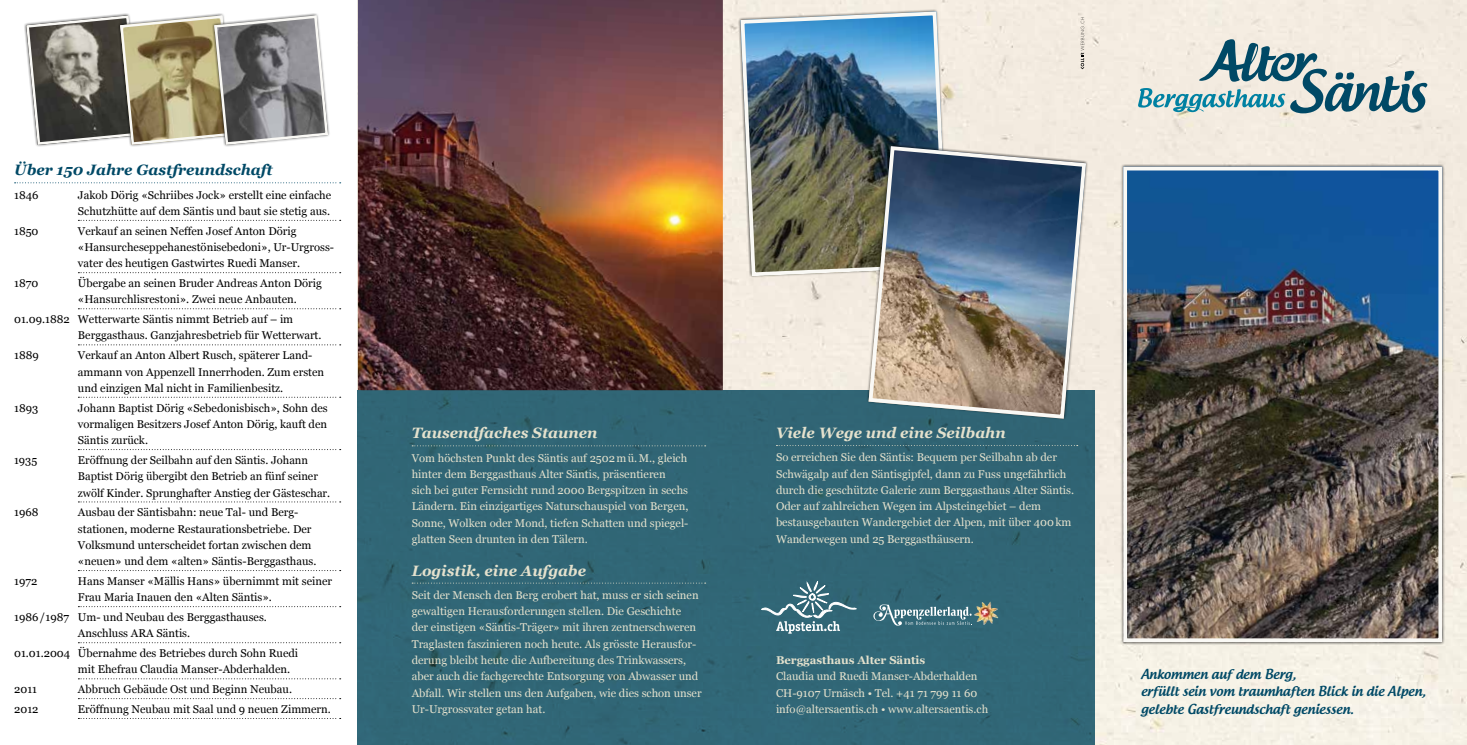
<style>
.page{position:relative;width:1467px;height:745px;background:#fff}
.page>*{position:absolute;margin:0;border:0;box-sizing:border-box;transform-origin:0 0}
.t1{font:italic 700 15px "Georgia";color:#e4e1cd}
.t2{font:italic 700 15px "Georgia";color:#004966}
.t3{font:500 13.12px/17.5px "Androgyne";color:#004966}
.t4{font:11.25px/16.2px "Georgia";color:#000}
.t5{font:11.25px/16.2px "Georgia";color:#e4e1cd}
.t6{font:700 11.25px "Georgia";color:#e4e1cd}
</style>
<div class="page">
<div style="left:723px;top:0;width:744px;height:744px;background:#f4ede2"></div>
<div style="left:358px;top:390px;width:737px;height:354px;background:#316676"></div>
<svg style="left:776px;top:445px;width:302px;height:1px"></svg>
<svg style="left:15px;top:182px;width:326px;height:1px"></svg>
<svg style="left:78px;top:220px;width:263px;height:1px"></svg>
<svg style="left:78px;top:272px;width:263px;height:1px"></svg>
<svg style="left:78px;top:308px;width:263px;height:1px"></svg>
<svg style="left:78px;top:344px;width:263px;height:1px"></svg>
<svg style="left:78px;top:396px;width:263px;height:1px"></svg>
<svg style="left:78px;top:449px;width:263px;height:1px"></svg>
<svg style="left:78px;top:501px;width:263px;height:1px"></svg>
<svg style="left:78px;top:642px;width:263px;height:1px"></svg>
<svg style="left:78px;top:678px;width:263px;height:1px"></svg>
<svg style="left:412px;top:445px;width:294px;height:1px"></svg>
<svg style="left:412px;top:582px;width:294px;height:1px"></svg>
<svg style="left:1081px;top:17px;width:4px;height:52px"></svg>
<svg style="left:762px;top:581px;width:95px;height:52px"></svg>
<svg style="left:873px;top:604px;width:99px;height:21px"></svg>
<img style="left:974px;top:601px;width:24px;height:23px">
<svg style="left:1138px;top:39px;width:289px;height:74px;background:#b4c4c3"></svg>
<img style="left:739px;top:10px;width:210px;height:268px">
<img style="left:867px;top:144px;width:221px;height:276px">
<svg style="left:24px;top:13px;width:306px;height:134px;background:#938f82"></svg>
<div style="left:1121px;top:164px;width:324px;height:480px;background:#000;opacity:.75"></div>
<img style="left:1128px;top:172px;width:309px;height:464px">
<div style="left:1123px;top:167px;width:319px;height:474px;border:4px solid #faf9f5"></div>
<img style="left:358px;top:0;width:365px;height:390px">
<h1 class="t2" style="left:14px;top:160px;width:260px">Über 150 Jahre Gastfreundschaft</h1>
<p class="t4" style="left:14px;top:187px;width:26px">1846</p>
<p class="t4" style="left:78px;top:187px;width:255px">Jakob Dörig «Schriibes Jock» erstellt eine einfache<br>Schutzhütte auf dem Säntis und baut sie stetig aus.</p>
<p class="t4" style="left:14px;top:223px;width:26px">1850</p>
<p class="t4" style="left:78px;top:223px;width:257px">Verkauf an seinen Neffen Josef Anton Dörig «Hansurcheseppehanestönisebedoni», Ur-Urgross&shy;vater des heutigen Gastwirtes Ruedi Manser.</p>
<p class="t4" style="left:14px;top:275px;width:26px">1870</p>
<p class="t4" style="left:78px;top:275px;width:245px">Übergabe an seinen Bruder Andreas Anton Dörig «Hansurchlisrestoni». Zwei neue Anbauten.</p>
<p class="t4" style="left:78px;top:311px;width:245px;text-indent:-64px">01.09.1882 Wetterwarte Säntis nimmt Betrieb auf – im<br>Berggasthaus. Ganzjahresbetrieb für Wetterwart.</p>
<p class="t4" style="left:14px;top:347px;width:26px">1889</p>
<p class="t4" style="left:78px;top:347px;width:248px">Verkauf an Anton Albert Rusch, späterer Land&shy;ammann von Appenzell Innerrhoden. Zum ersten und einzigen Mal nicht in Familienbesitz.</p>
<p class="t4" style="left:14px;top:399px;width:26px">1893</p>
<p class="t4" style="left:78px;top:399px;width:251px;text-align:justify">Johann Baptist Dörig «Sebedonisbisch», Sohn des vormaligen Besitzers Josef Anton Dörig, kauft den Säntis zurück.</p>
<p class="t4" style="left:14px;top:452px;width:25px">1935</p>
<p class="t4" style="left:78px;top:452px;width:254px">Eröffnung der Seilbahn auf den Säntis. Johann<br>Baptist Dörig übergibt den Betrieb an fünf seiner zwölf Kinder. Sprunghafter Anstieg der Gästeschar.</p>
<p class="t4" style="left:14px;top:504px;width:26px">1968</p>
<p class="t4" style="left:78px;top:504px;width:240px">Ausbau der Säntisbahn: neue Tal- und Berg&shy;stationen, moderne Restaurationsbetriebe. Der Volksmund unterscheidet fortan zwischen dem «neuen» und dem «alten» Säntis-Berggasthaus.</p>
<p class="t4" style="left:14px;top:572px;width:25px">1972</p>
<p class="t4" style="left:78px;top:572px;width:256px">Hans Manser «Mällis Hans» übernimmt mit seiner<br>Frau Maria Inauen den «Alten Säntis».</p>
<p class="t4" style="left:78px;top:609px;width:190px;text-indent:-64px">1986/1987 Um- und Neubau des Berggasthauses.<br>Anschluss ARA Säntis.</p>
<p class="t4" style="left:78px;top:645px;width:222px;text-indent:-64px">01.01.2004 Übernahme des Betriebes durch Sohn Ruedi mit Ehefrau Claudia Manser-Abderhalden.</p>
<p class="t4" style="left:14px;top:681px;width:24px">2011</p>
<p class="t4" style="left:78px;top:681px;width:216px">Abbruch Gebäude Ost und Beginn Neubau.</p>
<p class="t4" style="left:14px;top:700px;width:26px">2012</p>
<p class="t4" style="left:78px;top:700px;width:254px">Eröffnung Neubau mit Saal und 9 neuen Zimmern.</p>
<h1 class="t1" style="left:412px;top:423px;width:187px">Tausendfaches Staunen</h1>
<p class="t5" style="left:412px;top:449px;width:278px">Vom höchsten Punkt des Säntis auf 2502mü.M., gleich hinter dem Berggasthaus Alter Säntis, präsentieren<br>sich bei guter Fernsicht rund 2000 Bergspitzen in sechs Ländern. Ein einzigartiges Naturschauspiel von Bergen, Sonne, Wolken oder Mond, tiefen Schatten und spiegel&shy;glatten Seen drunten in den Tälern.</p>
<h1 class="t1" style="left:412px;top:560px;width:176px">Logistik, eine Aufgabe</h1>
<p class="t5" style="left:412px;top:586px;width:291px">Seit der Mensch den Berg erobert hat, muss er sich seinen gewaltigen Herausforderungen stellen. Die Geschichte<br>der einstigen «Säntis-Träger» mit ihren zentnerschweren Traglasten faszinieren noch heute. Als grösste Herausfor&shy;derung bleibt heute die Aufbereitung des Trinkwassers, aber auch die fachgerechte Entsorgung von Abwasser und Abfall. Wir stellen uns den Aufgaben, wie dies schon unser Ur-Urgrossvater getan hat.</p>
<h1 class="t1" style="left:776px;top:423px;width:231px">Viele Wege und eine Seilbahn</h1>
<p class="t5" style="left:776px;top:449px;width:300px">So erreichen Sie den Säntis: Bequem per Seilbahn ab der Schwägalp auf den Säntisgipfel, dann zu Fuss ungefährlich durch die geschützte Galerie zum Berggasthaus Alter Säntis.<br>Oder auf zahlreichen Wegen im Alpsteingebiet – dem bestausgebauten Wandergebiet der Alpen, mit über 400km Wanderwegen und 25 Berggasthäusern.</p>
<p class="t6" style="left:776px;top:652px;width:151px">Berggasthaus Alter Säntis</p>
<p class="t5" style="left:776px;top:668px;width:214px">Claudia und Ruedi Manser-Abderhalden<br>CH-9107 Urnäsch • Tel. +41 71 799 11 60 info@altersaentis.ch • www.altersaentis.ch</p>
<p class="t3" style="left:1141px;top:664px;width:287px">Ankommen auf dem Berg,<br>erfüllt sein vom traumhaften Blick in die Alpen, gelebte Gastfreundschaft geniessen.</p>
</div>
